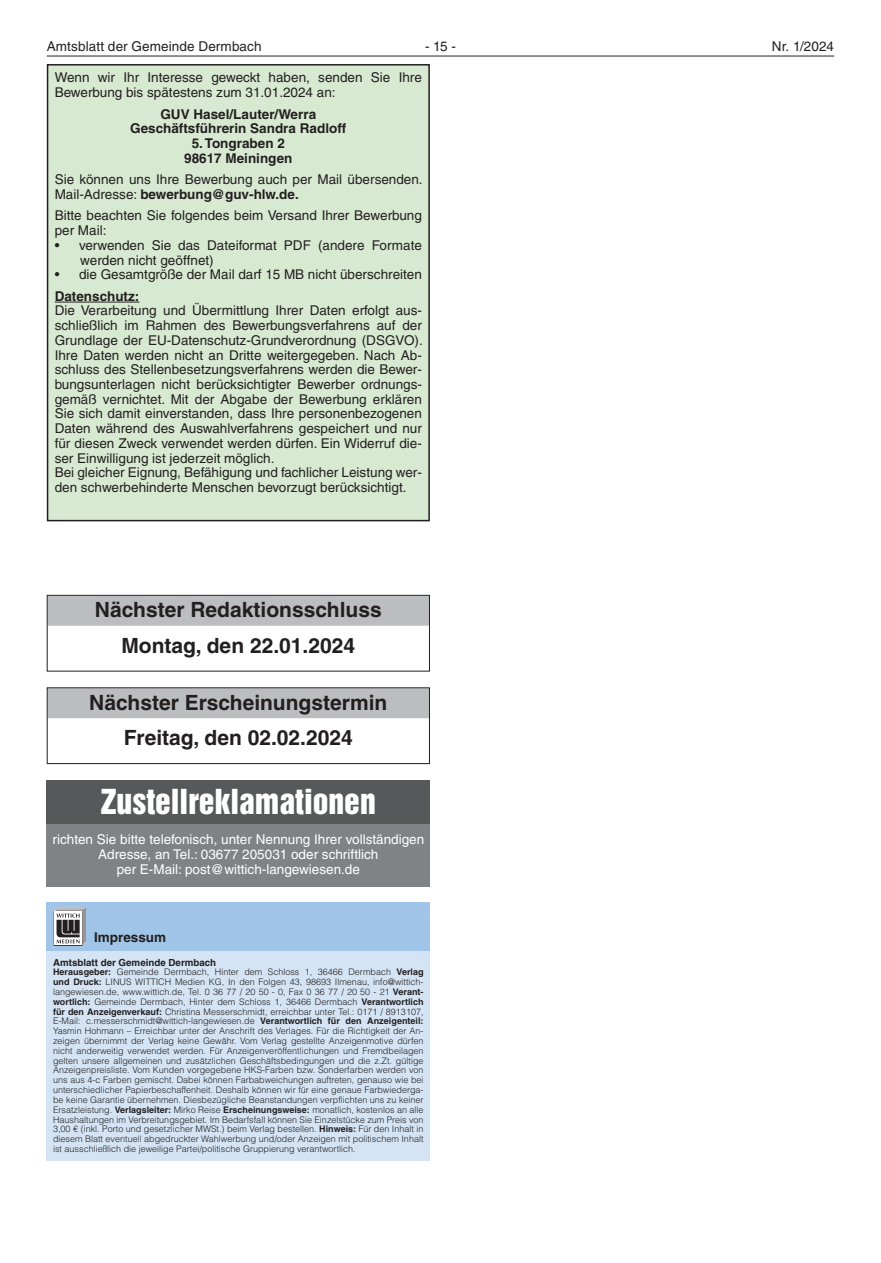
<style>
.page{position:relative;width:881px;height:1263px;background:#fff}
.page>*{position:absolute;margin:0;border:0;box-sizing:border-box;transform-origin:0 0}
.Zustell_ueber{font:31.5px "Helvetica Inserat LT";color:#fff}
.Rasterbalken{font:700 21px "Helvetica LT";color:#231f20}
.Schattenbalken{font:700 21px "Helvetica LT";color:#231f20}
.t1{font:13.5px/14.7px "Helvetica LT";color:#231f20}
.Zustell_norm{font:13.5px/14.7px "Helvetica LT";color:#fff;text-align:center}
.Impressum_kopfz{font:700 13.5px "Helvetica LT";color:#231f20}
.Impressum_oben{font:700 9.75px "Helvetica LT";color:#231f20}
.Impressum_Norm{font:300 9px/9.8px "Helvetica LT";color:#231f20;text-align:justify}
.s1{font-weight:700}
</style>
<div class="page">
<hr style="left:47px;top:56px;width:786px;height:1px;background:#231f20">
<div style="left:48px;top:65px;width:381px;height:456px;background:#d8e9d2"></div>
<hr style="left:55px;top:302px;width:84px;height:1px;background:#231f20">
<div style="left:47px;top:64px;width:382px;height:457px;border:2px solid #231f20"></div>
<div style="left:48px;top:596px;width:381px;height:30px;background:#bcbdc0"></div>
<div style="left:47px;top:595px;width:382px;height:76px;border:1px solid #231f20"></div>
<div style="left:48px;top:688px;width:381px;height:30px;background:#bcbdc0"></div>
<div style="left:47px;top:687px;width:382px;height:77px;border:1px solid #231f20"></div>
<div style="left:47px;top:780px;width:382px;height:106px;background:#808285"></div>
<div style="left:47px;top:780px;width:382px;height:44px;background:#57585a"></div>
<div style="left:47px;top:939px;width:382px;height:222px;background:#d4e4f4"></div>
<div style="left:47px;top:902px;width:382px;height:48px;background:#a0c5e8"></div>
<svg style="left:54px;top:908px;width:32px;height:38px"></svg>
<h3 class="t1" style="left:47px;top:39px;width:216px">Amtsblatt der Gemeinde Dermbach</h3>
<h3 class="t1" style="left:425px;top:39px;width:32px">- 15 -</h3>
<h3 class="t1" style="left:771px;top:39px;width:63px">Nr. 1/2024</h3>
<p class="t1" style="left:55px;top:70px;width:368px">Wenn wir Ihr Interesse geweckt haben, senden Sie Ihre<br>Bewerbung bis spätestens zum 31.01.2024 an:</p>
<p class="Impressum_kopfz" style="left:160px;top:106px;width:157px">GUV Hasel/Lauter/Werra</p>
<p class="Impressum_kopfz" style="left:130px;top:120px;width:217px">Geschäftsführerin Sandra Radloff</p>
<p class="Impressum_kopfz" style="left:192px;top:135px;width:95px">5. Tongraben 2</p>
<p class="Impressum_kopfz" style="left:184px;top:150px;width:110px">98617 Meiningen</p>
<p class="t1" style="left:55px;top:172px;width:369px">Sie können uns Ihre Bewerbung auch per Mail übersenden.<br>Mail-Adresse: <span class="s1">bewerbung@guv-hlw.de.</span></p>
<p class="t1" style="left:55px;top:208px;width:368px">Bitte beachten Sie folgendes beim Versand Ihrer Bewerbung per Mail:</p>
<p class="t1" style="left:80px;top:238px;width:343px;text-indent:-26px">• verwenden Sie das Dateiformat PDF (andere Formate werden nicht geöffnet)</p>
<p class="t1" style="left:55px;top:267px;width:368px">• die Gesamtgröße der Mail darf 15 MB nicht überschreiten</p>
<p class="Impressum_kopfz" style="left:55px;top:288px;width:86px">Datenschutz:</p>
<p class="t1" style="left:55px;top:303px;width:369px;text-align:justify">Die Verarbeitung und Übermittlung Ihrer Daten erfolgt aus&shy;schließlich im Rahmen des Bewerbungsverfahrens auf der Grundlage der EU-Datenschutz-Grundverordnung (DSGVO).<br>Ihre Daten werden nicht an Dritte weitergegeben. Nach Ab&shy;schluss des Stellenbesetzungsverfahrens werden die Bewer&shy;bungsunterlagen nicht berücksichtigter Bewerber ordnungs&shy;gemäß vernichtet. Mit der Abgabe der Bewerbung erklären Sie sich damit einverstanden, dass Ihre personenbezogenen Daten während des Auswahlverfahrens gespeichert und nur für diesen Zweck verwendet werden dürfen. Ein Widerruf die&shy;ser Einwilligung ist jederzeit möglich.</p>
<p class="t1" style="left:55px;top:465px;width:368px">Bei gleicher Eignung, Befähigung und fachlicher Leistung wer&shy;den schwerbehinderte Menschen bevorzugt berücksichtigt.</p>
<p class="Rasterbalken" style="left:95px;top:597px;width:288px">Nächster Redaktionsschluss</p>
<p class="Schattenbalken" style="left:121px;top:633px;width:235px">Montag, den 22.01.2024</p>
<p class="Rasterbalken" style="left:89px;top:689px;width:299px">Nächster Erscheinungstermin</p>
<p class="Schattenbalken" style="left:124px;top:725px;width:230px">Freitag, den 02.02.2024</p>
<p class="Zustell_ueber" style="left:101px;top:783px;width:276px">Zustellreklamationen</p>
<p class="Zustell_norm" style="left:52px;top:832px;width:373px">richten Sie bitte telefonisch, unter Nennung Ihrer vollständigen<br>Adresse, an Tel.: 03677 205031 oder schriftlich<br>per E-Mail: post@wittich-langewiesen.de</p>
<p class="Impressum_kopfz" style="left:94px;top:929px;width:74px">Impressum</p>
<p class="Impressum_oben" style="left:53px;top:956px;width:164px">Amtsblatt der Gemeinde Dermbach</p>
<p class="Impressum_Norm" style="left:53px;top:967px;width:372px"><span class="s1">Herausgeber:</span> Gemeinde Dermbach, Hinter dem Schloss 1, 36466 Dermbach <span class="s1">Verlag und Druck:</span> LINUS WITTICH Medien KG, In den Folgen 43, 98693 Ilmenau, info@wittich&shy;langewiesen.de, www.wittich.de, Tel. 0 36 77 / 20 50 - 0, Fax 0 36 77 / 20 50 - 21 <span class="s1">Verant&shy;wortlich:</span> Gemeinde Dermbach, Hinter dem Schloss 1, 36466 Dermbach <span class="s1">Verantwortlich für den Anzeigenverkauf:</span> Christina Messerschmidt, erreichbar unter Tel.: 0171 / 8913107, E-Mail: c.messerschmidt@wittich-langewiesen.de <span class="s1">Verantwortlich für den Anzeigenteil:<br></span>Yasmin Hohmann – Erreichbar unter der Anschrift des Verlages. Für die Richtigkeit der An&shy;zeigen übernimmt der Verlag keine Gewähr. Vom Verlag gestellte Anzeigenmotive dürfen nicht anderweitig verwendet werden. Für Anzeigenveröffentlichungen und Fremdbeilagen gelten unsere allgemeinen und zusätzlichen Geschäftsbedingungen und die z.Zt. gültige Anzeigenpreisliste. Vom Kunden vorgegebene HKS-Farben bzw. Sonderfarben werden von uns aus 4-c Farben gemischt. Dabei können Farbabweichungen auftreten, genauso wie bei unterschiedlicher Papierbeschaffenheit. Deshalb können wir für eine genaue Farbwiederga&shy;be keine Garantie übernehmen. Diesbezügliche Beanstandungen verpflichten uns zu keiner Ersatzleistung. <span class="s1">Verlagsleiter:</span> Mirko Reise <span class="s1">Erscheinungsweise:</span> monatlich, kostenlos an alle Haushaltungen im Verbreitungsgebiet. Im Bedarfsfall können Sie Einzelstücke zum Preis von 3,00 € (inkl. Porto und gesetzlicher MWSt.) beim Verlag bestellen. <span class="s1">Hinweis:</span> Für den Inhalt in diesem Blatt eventuell abgedruckter Wahlwerbung und/oder Anzeigen mit politischem Inhalt ist ausschließlich die jeweilige Partei/politische Gruppierung verantwortlich.</p>
</div>
